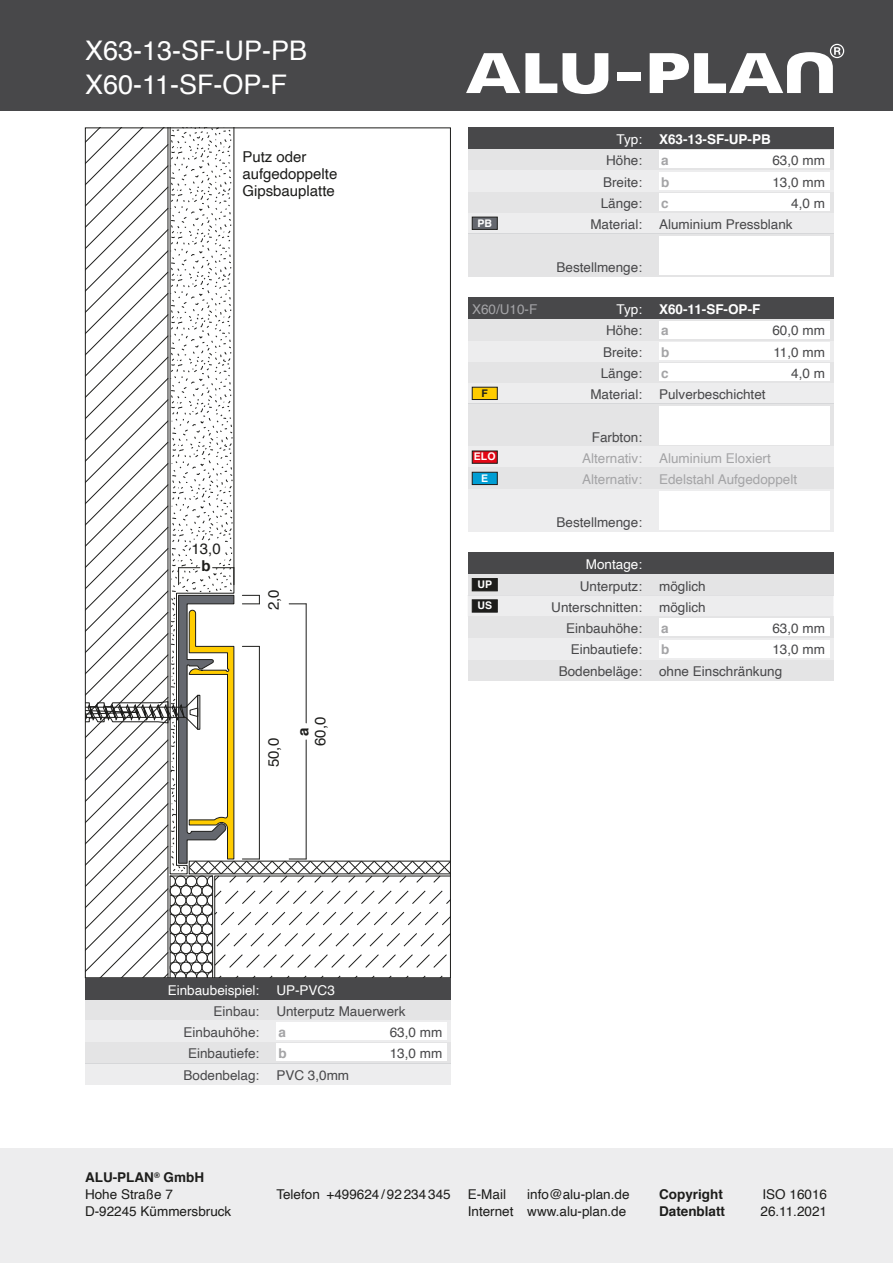
<style>
.page{position:relative;width:893px;height:1263px;background:#fff}
.page>*{position:absolute;margin:0;border:0;box-sizing:border-box;transform-origin:0 0}
.t1{font:27px/34px "Helvetica";color:#fff}
.t2{font:15px/17px "Helvetica";color:#1d1d1b}
.t3{font:700 15px "Helvetica";color:#1d1d1b}
.t4{font:13.5px "Helvetica";color:#48484a}
.t5{font:13.5px/17px "Helvetica";color:#1d1d1b}
.t6{font:13.5px/21.3px "Helvetica";color:#a4a4a6}
.t7{font:13.5px "Helvetica";color:#fff}
.t8{font:700 13.5px "Helvetica";color:#fff}
.t9{font:700 13.5px "Helvetica";color:#1d1d1b}
.t10{font:700 13.5px "Helvetica";color:#a4a4a6}
.t11{font:13.5px "Helvetica";color:#a4a4a7}
.t12{font:700 10.5px/21.3px "Helvetica";color:#fff}
.t13{font:700 10.5px "Helvetica";color:#1d1d1b}
.s1{font-weight:700}
</style>
<div class="page">
<div style="left:0;top:1148px;width:893px;height:115px;background:#ededee"></div>
<div style="left:0;top:0;width:893px;height:111px;background:#48484a"></div>
<svg style="left:87px;top:130px;width:362px;height:846px"></svg>
<div style="left:468px;top:659px;width:365px;height:21px;background:#e4e4e5"></div>
<div style="left:468px;top:638px;width:365px;height:21px;background:#ededee"></div>
<div style="left:659px;top:640px;width:170px;height:17px;background:#fff"></div>
<svg style="left:468px;top:574px;width:365px;height:64px"></svg>
<div style="left:659px;top:619px;width:170px;height:17px;background:#fff"></div>
<div style="left:468px;top:553px;width:365px;height:21px;background:#48484a"></div>
<div style="left:85px;top:999px;width:366px;height:21px;background:#e4e4e5"></div>
<svg style="left:85px;top:1020px;width:366px;height:64px"></svg>
<div style="left:276px;top:1023px;width:170px;height:17px;background:#fff"></div>
<div style="left:85px;top:978px;width:366px;height:21px;background:#48484a"></div>
<div style="left:468px;top:489px;width:365px;height:42px;background:#ededee"></div>
<div style="left:659px;top:491px;width:170px;height:38px;background:#fff"></div>
<svg style="left:468px;top:213px;width:365px;height:63px"></svg>
<svg style="left:468px;top:383px;width:365px;height:106px"></svg>
<div style="left:468px;top:191px;width:365px;height:22px;background:#e4e4e5"></div>
<div style="left:468px;top:361px;width:365px;height:22px;background:#e4e4e5"></div>
<div style="left:659px;top:193px;width:170px;height:17px;background:#fff"></div>
<div style="left:659px;top:364px;width:170px;height:17px;background:#fff"></div>
<div style="left:468px;top:170px;width:365px;height:21px;background:#ededee"></div>
<div style="left:468px;top:340px;width:365px;height:21px;background:#ededee"></div>
<div style="left:659px;top:172px;width:170px;height:17px;background:#fff"></div>
<div style="left:659px;top:342px;width:170px;height:17px;background:#fff"></div>
<div style="left:468px;top:149px;width:365px;height:21px;background:#e4e4e5"></div>
<div style="left:468px;top:319px;width:365px;height:21px;background:#e4e4e5"></div>
<div style="left:659px;top:151px;width:170px;height:17px;background:#fff"></div>
<div style="left:659px;top:321px;width:170px;height:17px;background:#fff"></div>
<div style="left:468px;top:128px;width:365px;height:21px;background:#48484a"></div>
<div style="left:468px;top:298px;width:365px;height:21px;background:#48484a"></div>
<div style="left:472px;top:578px;width:25px;height:13px;background:#1d1d1b"></div>
<div style="left:472px;top:600px;width:25px;height:12px;background:#1d1d1b"></div>
<div style="left:472px;top:387px;width:25px;height:13px;background:#fc0;border:1px solid #1d1d1b"></div>
<div style="left:472px;top:217px;width:25px;height:13px;background:#65686f;border:1px solid #1d1d1b"></div>
<div style="left:472px;top:451px;width:25px;height:12px;background:#e30614"></div>
<div style="left:472px;top:472px;width:25px;height:13px;background:#009ed4;border:1px solid #1d1d1b"></div>
<svg style="left:650px;top:44px;width:194px;height:49px"></svg>
<div style="left:617px;top:72px;width:23px;height:9px;background:#fff"></div>
<svg style="left:466px;top:53px;width:142px;height:41px"></svg>
<h1 class="t1" style="left:85px;top:34px;width:224px">X63-13-SF-UP-PB<br>X60-11-SF-OP-F</h1>
<p class="t2" style="left:242px;top:148px;width:97px">Putz oder aufgedoppelte<br>Gipsbauplatte</p>
<p class="t2" style="left:192px;top:541px;width:31px">13,0</p>
<p class="t3" style="left:202px;top:554px;width:11px">b</p>
<p class="t2" style="left:265px;top:610px;width:22px;rotate:-90deg">2,0</p>
<p class="t2" style="left:265px;top:767px;width:31px;rotate:-90deg">50,0</p>
<p class="t2" style="left:312px;top:746px;width:31px;rotate:-90deg">60,0</p>
<p class="t3" style="left:291px;top:735px;width:10px;rotate:-90deg">a</p>
<p class="t7" style="left:617px;top:129px;width:27px">Typ:</p>
<p class="t8" style="left:659px;top:128px;width:113px">X63-13-SF-UP-PB</p>
<p class="t4" style="left:606px;top:150px;width:38px">Höhe:</p>
<p class="t10" style="left:661px;top:150px;width:9px">a</p>
<p class="t4" style="left:772px;top:150px;width:54px">63,0 mm</p>
<p class="t4" style="left:603px;top:171px;width:41px">Breite:</p>
<p class="t10" style="left:661px;top:171px;width:10px">b</p>
<p class="t4" style="left:772px;top:171px;width:54px">13,0 mm</p>
<p class="t4" style="left:601px;top:193px;width:43px">Länge:</p>
<p class="t10" style="left:661px;top:192px;width:9px">c</p>
<p class="t4" style="left:791px;top:193px;width:35px">4,0 m</p>
<p class="t12" style="left:477px;top:212px;width:16px">PB</p>
<p class="t4" style="left:590px;top:214px;width:53px">Material:</p>
<p class="t4" style="left:659px;top:214px;width:135px">Aluminium Pressblank</p>
<p class="t4" style="left:556px;top:256px;width:87px">Bestellmenge:</p>
<p class="t11" style="left:472px;top:299px;width:67px">X60/U10-F</p>
<p class="t7" style="left:617px;top:299px;width:27px">Typ:</p>
<p class="t8" style="left:659px;top:298px;width:103px">X60-11-SF-OP-F</p>
<p class="t4" style="left:606px;top:320px;width:38px">Höhe:</p>
<p class="t10" style="left:661px;top:320px;width:9px">a</p>
<p class="t4" style="left:772px;top:320px;width:54px">60,0 mm</p>
<p class="t4" style="left:603px;top:342px;width:41px">Breite:</p>
<p class="t10" style="left:661px;top:341px;width:10px">b</p>
<p class="t4" style="left:773px;top:342px;width:53px">11,0 mm</p>
<p class="t4" style="left:601px;top:363px;width:43px">Länge:</p>
<p class="t10" style="left:661px;top:362px;width:9px">c</p>
<p class="t4" style="left:791px;top:363px;width:35px">4,0 m</p>
<p class="t13" style="left:482px;top:384px;width:8px">F</p>
<p class="t4" style="left:590px;top:384px;width:53px">Material:</p>
<p class="t4" style="left:659px;top:384px;width:108px">Pulverbeschichtet</p>
<p class="t4" style="left:592px;top:427px;width:52px">Farbton:</p>
<p class="t12" style="left:474px;top:446px;width:23px;text-align:center">ELO<br>E</p>
<p class="t6" style="left:582px;top:448px;width:62px">Alternativ:<br>Alternativ:</p>
<p class="t6" style="left:659px;top:448px;width:140px">Aluminium Eloxiert<br>Edelstahl Aufgedoppelt</p>
<p class="t4" style="left:556px;top:512px;width:87px">Bestellmenge:</p>
<p class="t12" style="left:477px;top:574px;width:16px">UP<br>US</p>
<p class="t7" style="left:586px;top:554px;width:58px">Montage:</p>
<p class="t4" style="left:551px;top:597px;width:92px">Unterschnitten:</p>
<p class="t4" style="left:659px;top:597px;width:48px">möglich</p>
<p class="t4" style="left:580px;top:575px;width:64px">Unterputz:</p>
<p class="t4" style="left:659px;top:575px;width:48px">möglich</p>
<p class="t4" style="left:566px;top:618px;width:77px">Einbauhöhe:</p>
<p class="t10" style="left:661px;top:617px;width:9px">a</p>
<p class="t4" style="left:772px;top:618px;width:54px">63,0 mm</p>
<p class="t4" style="left:571px;top:639px;width:73px">Einbautiefe:</p>
<p class="t10" style="left:661px;top:639px;width:10px">b</p>
<p class="t4" style="left:772px;top:639px;width:54px">13,0 mm</p>
<p class="t4" style="left:559px;top:660px;width:85px">Bodenbeläge:</p>
<p class="t4" style="left:659px;top:660px;width:125px">ohne Einschränkung</p>
<p class="t7" style="left:168px;top:979px;width:93px">Einbaubeispiel:</p>
<p class="t4" style="left:214px;top:1001px;width:47px">Einbau:</p>
<p class="t7" style="left:276px;top:979px;width:60px">UP-PVC3</p>
<p class="t4" style="left:276px;top:1001px;width:131px">Unterputz Mauerwerk</p>
<p class="t4" style="left:184px;top:1022px;width:77px">Einbauhöhe:</p>
<p class="t10" style="left:279px;top:1021px;width:9px">a</p>
<p class="t4" style="left:390px;top:1022px;width:54px">63,0 mm</p>
<p class="t4" style="left:188px;top:1043px;width:73px">Einbautiefe:</p>
<p class="t10" style="left:279px;top:1043px;width:10px">b</p>
<p class="t4" style="left:390px;top:1043px;width:54px">13,0 mm</p>
<p class="t4" style="left:184px;top:1064px;width:77px">Bodenbelag:</p>
<p class="t4" style="left:276px;top:1064px;width:74px">PVC 3,0mm</p>
<p class="t5" style="left:85px;top:1169px;width:148px"><span class="s1">ALU-PLAN</span><sup>®</sup> <span class="s1">GmbH<br></span>Hohe Straße 7<br>D-92245 Kümmersbruck</p>
<p class="t5" style="left:276px;top:1186px;width:176px">Telefon +499624 /92234345</p>
<p class="t9" style="left:659px;top:1183px;width:65px">Copyright</p>
<p class="t5" style="left:762px;top:1186px;width:66px">ISO 16016</p>
<p class="t9" style="left:659px;top:1200px;width:68px">Datenblatt</p>
<p class="t5" style="left:760px;top:1203px;width:68px">26.11.2021</p>
<p class="t5" style="left:468px;top:1186px;width:163px;text-align:right">info@alu-plan.de<br>Internet www.alu-plan.de</p>
<p class="t5" style="left:468px;top:1186px;width:40px">E-Mail</p>
</div>
